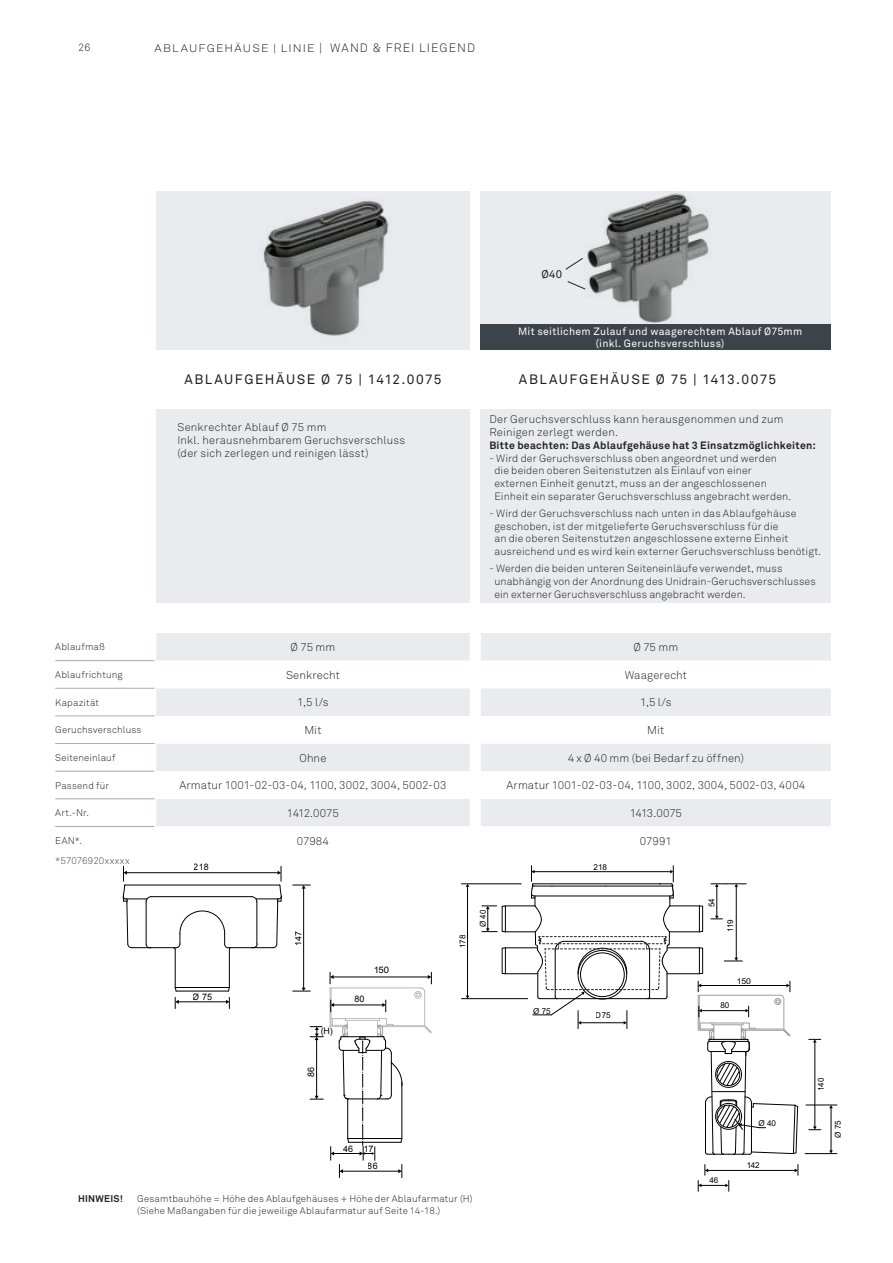
<style>
.page{position:relative;width:893px;height:1263px;background:#fff}
.page>*{position:absolute;margin:0;border:0;box-sizing:border-box;transform-origin:0 0}
.t1{font:13.5px "Akkurat Pro";letter-spacing:.11em;color:#231f20}
.t2{font:300 11.25px "Akkurat Pro";letter-spacing:.01em;color:#231f20}
.t3{font:300 11.25px "Akkurat Pro";letter-spacing:-.03em;color:#231f20}
.t4{font:300 11.25px "Akkurat Pro";letter-spacing:-.035em;color:#231f20}
.t5{font:300 11.1px/12.8px "Akkurat Pro";letter-spacing:.025em;color:#231f20}
.t6{font:11.1px "Akkurat Pro";color:#231f20}
.t7{font:300 10.8px "Akkurat Pro";letter-spacing:.1em;color:#231f20;scale:1.11 1}
.t8{font:300 10.5px/12.8px "Akkurat Pro";letter-spacing:.015em;color:#231f20}
.t9{font:10.5px/12px "Akkurat Pro";letter-spacing:.03em;color:#fff;text-align:center}
.t10{font:700 10.5px "Akkurat Pro";letter-spacing:.025em;color:#231f20}
.t11{font:300 9.6px/12px "Akkurat Pro";letter-spacing:.02em;color:#231f20}
.t12{font:300 9.6px "Akkurat Pro";letter-spacing:.015em;color:#3c434a}
.t13{font:700 9.6px "Akkurat Pro";letter-spacing:.025em;color:#231f20}
.t14{font:9px "Arial";color:#000}
.t15{font:9px "Arial";color:#000;scale:1.07 1}
.t16{font:8.1px "Arial";color:#000}
.t17{font:8.1px "Arial";color:#000;scale:1.07 1}
.s1{font-size:12px}
</style>
<div class="page">
<div style="left:481px;top:191px;width:350px;height:156px;background:#e9ebee"></div>
<img style="left:584px;top:193px;width:126px;height:131px">
<svg style="left:565px;top:258px;width:18px;height:12px"></svg>
<svg style="left:567px;top:281px;width:19px;height:8px"></svg>
<div style="left:156px;top:191px;width:314px;height:158px;background:#e9ebee"></div>
<img style="left:263px;top:200px;width:126px;height:136px">
<div style="left:481px;top:633px;width:350px;height:27px;background:#e9ebee"></div>
<svg style="left:481px;top:688px;width:350px;height:138px;fill:#e9ebee"></svg>
<hr style="left:806px;top:1105px;width:31px;height:1px;background:#010202">
<hr style="left:805px;top:1153px;width:32px;height:1px;background:#010202">
<hr style="left:831px;top:1107px;width:1px;height:44px;background:#010202">
<hr style="left:707px;top:1170px;width:88px;height:1px;background:#010202">
<svg style="left:795px;top:1164px;width:4px;height:11px"></svg>
<hr style="left:815px;top:1042px;width:1px;height:85px;background:#010202">
<svg style="left:809px;top:1126px;width:12px;height:4px"></svg>
<svg style="left:809px;top:1039px;width:12px;height:3px"></svg>
<svg style="left:698px;top:1164px;width:31px;height:27px"></svg>
<div style="left:481px;top:324px;width:350px;height:25px;background:#3c434a"></div>
<div style="left:156px;top:633px;width:314px;height:27px;background:#e9ebee"></div>
<svg style="left:156px;top:688px;width:314px;height:138px;fill:#e9ebee"></svg>
<div style="left:156px;top:410px;width:314px;height:193px;background:#e9ebee"></div>
<hr style="left:125px;top:885px;width:154px;height:1px;background:#000">
<hr style="left:151px;top:896px;width:101px;height:1px;background:#000">
<hr style="left:131px;top:947px;width:46px;height:1px;background:#000">
<hr style="left:228px;top:947px;width:45px;height:1px;background:#000">
<hr style="left:176px;top:991px;width:52px;height:1px;background:#000">
<hr style="left:175px;top:987px;width:54px;height:1px;background:#000">
<hr style="left:175px;top:949px;width:1px;height:38px;background:#000">
<hr style="left:229px;top:949px;width:1px;height:38px;background:#000">
<svg style="left:173px;top:910px;width:59px;height:40px"></svg>
<hr style="left:126px;top:872px;width:152px;height:1px;background:#010202">
<svg style="left:122px;top:866px;width:30px;height:83px"></svg>
<svg style="left:251px;top:866px;width:31px;height:82px"></svg>
<hr style="left:303px;top:888px;width:1px;height:100px;background:#010202">
<svg style="left:293px;top:885px;width:17px;height:3px"></svg>
<svg style="left:293px;top:988px;width:17px;height:4px"></svg>
<hr style="left:178px;top:1001px;width:48px;height:1px;background:#010202">
<svg style="left:174px;top:986px;width:5px;height:22px"></svg>
<svg style="left:226px;top:986px;width:4px;height:22px"></svg>
<hr style="left:316px;top:1039px;width:1px;height:57px;background:#010202">
<svg style="left:310px;top:1096px;width:13px;height:4px"></svg>
<svg style="left:310px;top:1026px;width:13px;height:14px"></svg>
<svg style="left:330px;top:972px;width:102px;height:206px"></svg>
<hr style="left:505px;top:905px;width:30px;height:1px;background:#000">
<hr style="left:505px;top:931px;width:30px;height:1px;background:#000">
<div style="left:502px;top:905px;width:4px;height:27px;border:1px solid #000"></div>
<hr style="left:505px;top:947px;width:33px;height:1px;background:#000">
<hr style="left:505px;top:973px;width:33px;height:1px;background:#000">
<div style="left:502px;top:947px;width:4px;height:27px;border:1px solid #000"></div>
<svg style="left:482px;top:906px;width:15px;height:26px"></svg>
<hr style="left:461px;top:883px;width:60px;height:1px;background:#010202">
<hr style="left:461px;top:998px;width:67px;height:1px;background:#010202">
<hr style="left:467px;top:886px;width:1px;height:110px;background:#010202">
<svg style="left:531px;top:866px;width:268px;height:289px"></svg>
<svg style="left:55px;top:661px;width:99px;height:139px"></svg>
<hr style="left:55px;top:660px;width:99px;height:1px;background:#a8a9ad">
<hr style="left:55px;top:688px;width:99px;height:1px;background:#a8a9ad">
<hr style="left:55px;top:716px;width:99px;height:1px;background:#a8a9ad">
<hr style="left:55px;top:743px;width:99px;height:1px;background:#a8a9ad">
<hr style="left:55px;top:771px;width:99px;height:1px;background:#a8a9ad">
<hr style="left:55px;top:798px;width:99px;height:1px;background:#a8a9ad">
<hr style="left:55px;top:826px;width:99px;height:1px;background:#a8a9ad">
<div style="left:481px;top:410px;width:350px;height:193px;background:#e9ebee"></div>
<p class="t8" style="left:78px;top:41px;width:14px">26</p>
<p class="t7" style="left:155px;top:43px;width:290px">ABLAUFGEHÄUSE | LINIE <span class="s1">| WAND &amp; FREI LIEGEND</span></p>
<p class="t6" style="left:541px;top:268px;width:22px">Ø40</p>
<p class="t1" style="left:184px;top:372px;width:259px">ABLAUFGEHÄUSE Ø 75 | 1412.0075</p>
<p class="t5" style="left:177px;top:421px;width:229px">Senkrechter Ablauf Ø 75 mm<br>Inkl. herausnehmbarem Geruchsverschluss (der sich zerlegen und reinigen lässt)</p>
<p class="t9" style="left:518px;top:325px;width:286px">Mit seitlichem Zulauf und waagerechtem Ablauf Ø75mm (inkl. Geruchsverschluss)</p>
<p class="t1" style="left:519px;top:372px;width:259px">ABLAUFGEHÄUSE Ø 75 | 1413.0075</p>
<p class="t5" style="left:489px;top:413px;width:295px">Der Geruchsverschluss kann herausgenommen und zum<br>Reinigen zerlegt werden.</p>
<p class="t10" style="left:489px;top:440px;width:328px">Bitte beachten: Das Ablaufgehäuse hat 3 Einsatzmöglichkeiten:</p>
<p class="t8" style="left:494px;top:452px;width:298px;text-indent:-5px">- Wird der Geruchsverschluss oben angeordnet und werden die beiden oberen Seitenstutzen als Einlauf von einer externen Einheit genutzt, muss an der angeschlossenen Einheit ein separater Geruchsverschluss angebracht werden.</p>
<p class="t8" style="left:494px;top:507px;width:328px;text-indent:-5px">- Wird der Geruchsverschluss nach unten in das Ablaufgehäuse geschoben, ist der mitgelieferte Geruchsverschluss für die<br>an die oberen Seitenstutzen angeschlossene externe Einheit ausreichend und es wird kein externer Geruchsverschluss benötigt.</p>
<p class="t8" style="left:494px;top:562px;width:323px;text-indent:-5px">- Werden die beiden unteren Seiteneinläufe verwendet, muss unabhängig von der Anordnung des Unidrain-Geruchsverschlusses ein externer Geruchsverschluss angebracht werden.</p>
<p class="t11" style="left:55px;top:641px;width:51px">Ablaufmaß</p>
<p class="t11" style="left:55px;top:669px;width:69px">Ablaufrichtung</p>
<p class="t11" style="left:55px;top:697px;width:45px">Kapazität</p>
<p class="t11" style="left:55px;top:724px;width:88px">Geruchsverschluss</p>
<p class="t11" style="left:55px;top:752px;width:62px">Seiteneinlauf</p>
<p class="t11" style="left:55px;top:780px;width:55px">Passend für</p>
<p class="t11" style="left:55px;top:807px;width:35px">Art.-Nr.</p>
<p class="t11" style="left:55px;top:835px;width:28px">EAN*.</p>
<p class="t12" style="left:55px;top:855px;width:76px">*57076920xxxxx</p>
<p class="t2" style="left:291px;top:641px;width:46px">Ø 75 mm</p>
<p class="t2" style="left:286px;top:669px;width:55px">Senkrecht</p>
<p class="t2" style="left:297px;top:697px;width:33px">1,5 l/s</p>
<p class="t2" style="left:304px;top:724px;width:19px">Mit</p>
<p class="t2" style="left:299px;top:752px;width:29px">Ohne</p>
<p class="t2" style="left:179px;top:780px;width:269px">Armatur 1001-02-03-04, 1100, 3002, 3004, 5002-03</p>
<p class="t4" style="left:287px;top:807px;width:54px">1412.0075</p>
<p class="t2" style="left:297px;top:835px;width:34px">07984</p>
<p class="t14" style="left:194px;top:862px;width:16px">218</p>
<p class="t14" style="left:293px;top:945px;width:16px;rotate:-90deg">147</p>
<p class="t14" style="left:193px;top:992px;width:21px">Ø 75</p>
<p class="t14" style="left:354px;top:994px;width:11px">80</p>
<p class="t14" style="left:320px;top:1027px;width:14px">(H)</p>
<p class="t15" style="left:373px;top:964px;width:16px">150</p>
<p class="t14" style="left:306px;top:1076px;width:11px;rotate:-90deg">86</p>
<p class="t16" style="left:458px;top:948px;width:15px;rotate:-90deg">178</p>
<p class="t16" style="left:478px;top:927px;width:19px;rotate:-90deg">Ø 40</p>
<p class="t13" style="left:78px;top:1195px;width:46px">HINWEIS!</p>
<p class="t14" style="left:343px;top:1143px;width:11px">46</p>
<p class="t14" style="left:364px;top:1143px;width:11px">17</p>
<p class="t14" style="left:368px;top:1161px;width:11px">86</p>
<p class="t11" style="left:137px;top:1193px;width:337px">Gesamtbauhöhe = Höhe des Ablaufgehäuses + Höhe der Ablaufarmatur (H) (Siehe Maßangaben für die jeweilige Ablaufarmatur auf Seite 14-18.)</p>
<p class="t2" style="left:633px;top:641px;width:46px">Ø 75 mm</p>
<p class="t2" style="left:625px;top:669px;width:64px">Waagerecht</p>
<p class="t2" style="left:640px;top:697px;width:33px">1,5 l/s</p>
<p class="t2" style="left:647px;top:724px;width:19px">Mit</p>
<p class="t2" style="left:568px;top:752px;width:178px">4 x Ø 40 mm (bei Bedarf zu öffnen)</p>
<p class="t2" style="left:506px;top:780px;width:300px">Armatur 1001-02-03-04, 1100, 3002, 3004, 5002-03, 4004</p>
<p class="t3" style="left:630px;top:807px;width:54px">1413.0075</p>
<p class="t2" style="left:640px;top:835px;width:33px">07991</p>
<p class="t16" style="left:594px;top:862px;width:15px">218</p>
<p class="t16" style="left:533px;top:1006px;width:19px">Ø 75</p>
<p class="t16" style="left:596px;top:1010px;width:16px">D75</p>
<p class="t16" style="left:707px;top:907px;width:11px;rotate:-90deg">54</p>
<p class="t16" style="left:726px;top:932px;width:14px;rotate:-90deg">119</p>
<p class="t17" style="left:736px;top:976px;width:15px">150</p>
<p class="t16" style="left:720px;top:1001px;width:11px">80</p>
<p class="t16" style="left:709px;top:1175px;width:11px">46</p>
<p class="t16" style="left:758px;top:1118px;width:19px">Ø 40</p>
<p class="t16" style="left:746px;top:1160px;width:15px">142</p>
<p class="t16" style="left:816px;top:1091px;width:15px;rotate:-90deg">140</p>
<p class="t16" style="left:833px;top:1138px;width:19px;rotate:-90deg">Ø 75</p>
</div>
